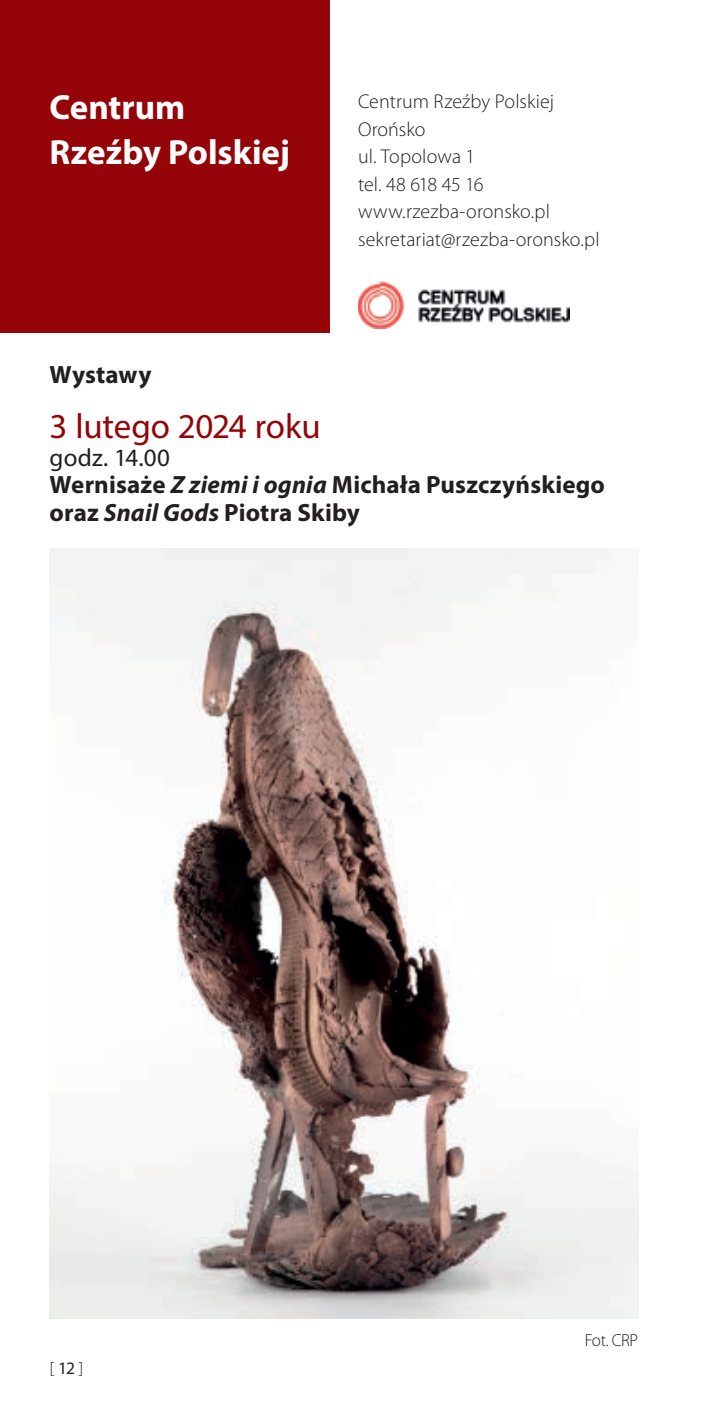
<style>
.page{position:relative;width:709px;height:1418px;background:#fff}
.page>*{position:absolute;margin:0;border:0;box-sizing:border-box;transform-origin:0 0}
.t1{font:700 35px/45px "Myriad Pro";color:#fff}
.t2{font:35px "Myriad Pro";letter-spacing:-.005em;color:#940408}
.t3{font:700 25px/27.5px "Myriad Pro";letter-spacing:.005em;color:#231f20}
.t4{font:300 20px/27.5px "Myriad Pro";letter-spacing:.005em;color:#231f20}
.t5{font:300 17.5px "Myriad Pro";letter-spacing:-.02em;color:#231f20}
.s1{font-weight:400}
.s2{font-style:italic}
</style>
<div class="page">
<img style="left:358px;top:282px;width:211px;height:46px">
<div style="left:0;top:0;width:330px;height:332px;background:#940408"></div>
<img style="left:50px;top:548px;width:588px;height:770px">
<h1 class="t1" style="left:50px;top:84px;width:242px">Centrum<br>Rzeźby Polskiej</h1>
<p class="t4" style="left:358px;top:88px;width:243px">Centrum Rzeźby Polskiej<br>Orońsko<br>ul. Topolowa 1<br>tel. 48 618 45 16 www.rzezba-oronsko.pl sekretariat@rzezba-oronsko.pl</p>
<p class="t3" style="left:50px;top:360px;width:103px">Wystawy</p>
<h1 class="t2" style="left:50px;top:405px;width:273px">3 lutego 2024 roku</h1>
<p class="t3" style="left:50px;top:443px;width:557px"><span class="s1">godz. 14.00<br></span>Wernisaże <span class="s2">Z ziemi i ognia</span> Michała Puszczyńskiego oraz <span class="s2">Snail Gods</span> Piotra Skiby</p>
<p class="t5" style="left:50px;top:1357px;width:35px">[ <span class="s1">12</span> ]</p>
<p class="t5" style="left:585px;top:1329px;width:55px">Fot. CRP</p>
</div>
